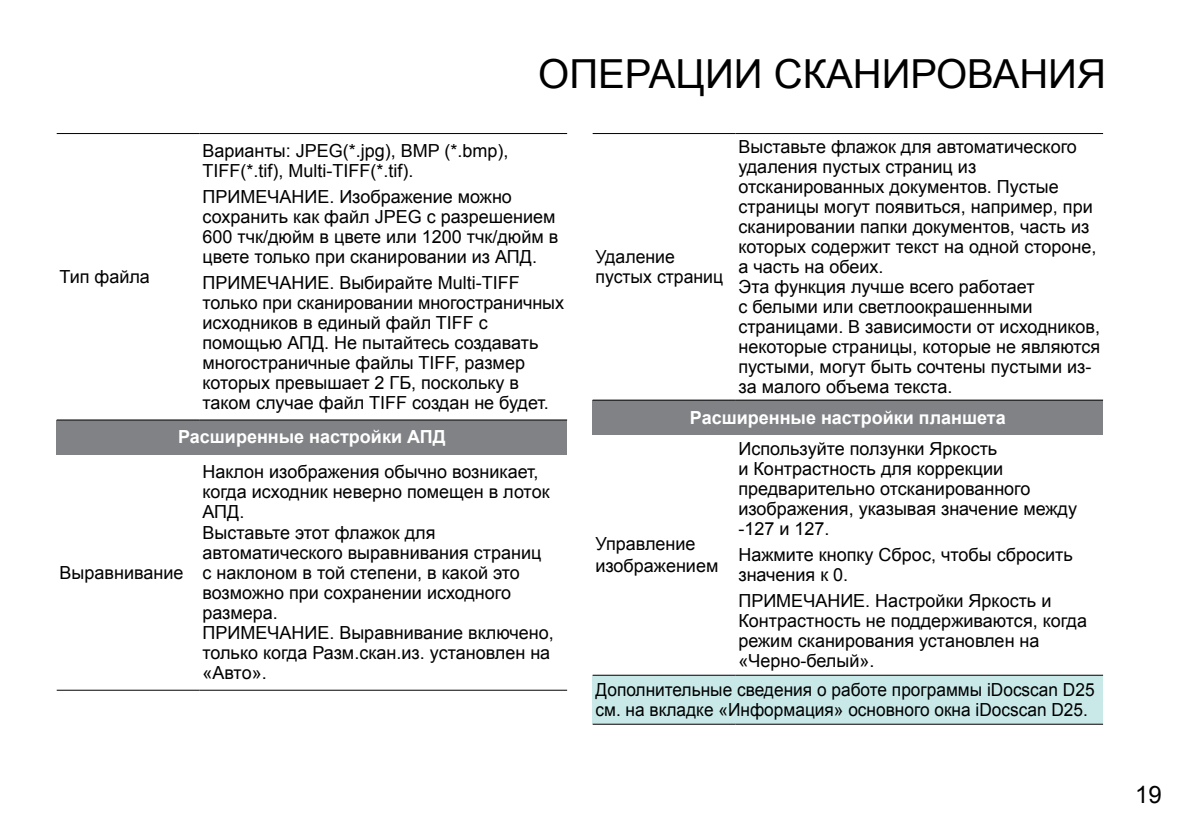
<style>
.page{position:relative;width:1191px;height:840px;background:#fff}
.page>*{position:absolute;margin:0;border:0;box-sizing:border-box;transform-origin:0 0}
.t1{font:40px "Arial";color:#000}
.t2{font:24px "Arial";color:#000}
.t3{font:18px/20px "Arial";color:#000}
.t4{font:18px/20px "Arial";color:#000;scale:.96 1}
.t5{font:700 18px "Arial";color:#fff}
</style>
<div class="page">
<div style="left:57px;top:420px;width:510px;height:34px;background:#808285"></div>
<hr style="left:57px;top:689px;width:143px;height:1px;background:#000">
<hr style="left:200px;top:689px;width:367px;height:1px;background:#000">
<hr style="left:57px;top:133px;width:143px;height:1px;background:#000">
<hr style="left:200px;top:133px;width:367px;height:1px;background:#000">
<hr style="left:57px;top:419px;width:143px;height:1px;background:#000">
<hr style="left:200px;top:419px;width:367px;height:1px;background:#000">
<div style="left:592px;top:400px;width:511px;height:34px;background:#808285"></div>
<div style="left:592px;top:674px;width:511px;height:49px;background:#c9e9e9"></div>
<hr style="left:592px;top:674px;width:143px;height:1px;background:#000">
<hr style="left:735px;top:674px;width:368px;height:1px;background:#000">
<hr style="left:592px;top:133px;width:143px;height:1px;background:#000">
<hr style="left:735px;top:133px;width:368px;height:1px;background:#000">
<hr style="left:592px;top:399px;width:143px;height:1px;background:#000">
<hr style="left:735px;top:399px;width:368px;height:1px;background:#000">
<hr style="left:592px;top:723px;width:143px;height:1px;background:#000">
<hr style="left:735px;top:723px;width:368px;height:1px;background:#000">
<h1 class="t1" style="left:538px;top:48px;width:569px">ОПЕРАЦИИ СКАНИРОВАНИЯ</h1>
<p class="t3" style="left:60px;top:267px;width:92px">Тип файла</p>
<p class="t3" style="left:202px;top:141px;width:307px">Варианты: JPEG(*.jpg), BMP (*.bmp),<br>TIFF(*.tif), Multi-TIFF(*.tif).</p>
<p class="t3" style="left:202px;top:187px;width:357px">ПРИМЕЧАНИЕ. Изображение можно сохранить как файл JPEG с разрешением 600 тчк/дюйм в цвете или 1200 тчк/дюйм в цвете только при сканировании из АПД.</p>
<p class="t3" style="left:202px;top:272px;width:363px">ПРИМЕЧАНИЕ. Выбирайте Multi-TIFF только при сканировании многостраничных исходников в единый файл TIFF с помощью АПД. Не пытайтесь создавать многостраничные файлы TIFF, размер которых превышает 2 ГБ, поскольку в таком случае файл TIFF создан не будет.</p>
<p class="t5" style="left:178px;top:425px;width:269px">Расширенные настройки АПД</p>
<p class="t3" style="left:60px;top:562px;width:125px">Выравнивание</p>
<p class="t3" style="left:202px;top:462px;width:353px">Наклон изображения обычно возникает, когда исходник неверно помещен в лоток<br>АПД.<br>Выставьте этот флажок для автоматического выравнивания страниц с наклоном в той степени, в какой это возможно при сохранении исходного размера.<br>ПРИМЕЧАНИЕ. Выравнивание включено, только когда Разм.скан.из. установлен на «Авто».</p>
<p class="t3" style="left:738px;top:137px;width:363px">Выставьте флажок для автоматического удаления пустых страниц из отсканированных документов. Пустые страницы могут появиться, например, при сканировании папки документов, часть из которых содержит текст на одной стороне, а часть на обеих.<br>Эта функция лучше всего работает<br>с белыми или светлоокрашенными страницами. В зависимости от исходников, некоторые страницы, которые не являются пустыми, могут быть сочтены пустыми из&shy;за малого объема текста.</p>
<p class="t5" style="left:690px;top:405px;width:317px">Расширенные настройки планшета</p>
<p class="t3" style="left:595px;top:247px;width:129px">Удаление пустых страниц</p>
<p class="t3" style="left:738px;top:439px;width:340px">Используйте ползунки Яркость<br>и Контрастность для коррекции предварительно отсканированного изображения, указывая значение между -127 и 127.</p>
<p class="t3" style="left:738px;top:544px;width:336px">Нажмите кнопку Сброс, чтобы сбросить значения к 0.</p>
<p class="t3" style="left:738px;top:590px;width:350px">ПРИМЕЧАНИЕ. Настройки Яркость и<br>Контрастность не поддерживаются, когда режим сканирования установлен на «Черно-белый».</p>
<p class="t4" style="left:595px;top:679px;width:521px">Дополнительные сведения о работе программы iDocscan D25 см. на вкладке «Информация» основного окна iDocscan D25.</p>
<p class="t3" style="left:595px;top:533px;width:124px;line-height:21.6px">Управление изображением</p>
<h2 class="t2" style="left:1135px;top:778px;width:28px">19</h2>
</div>
